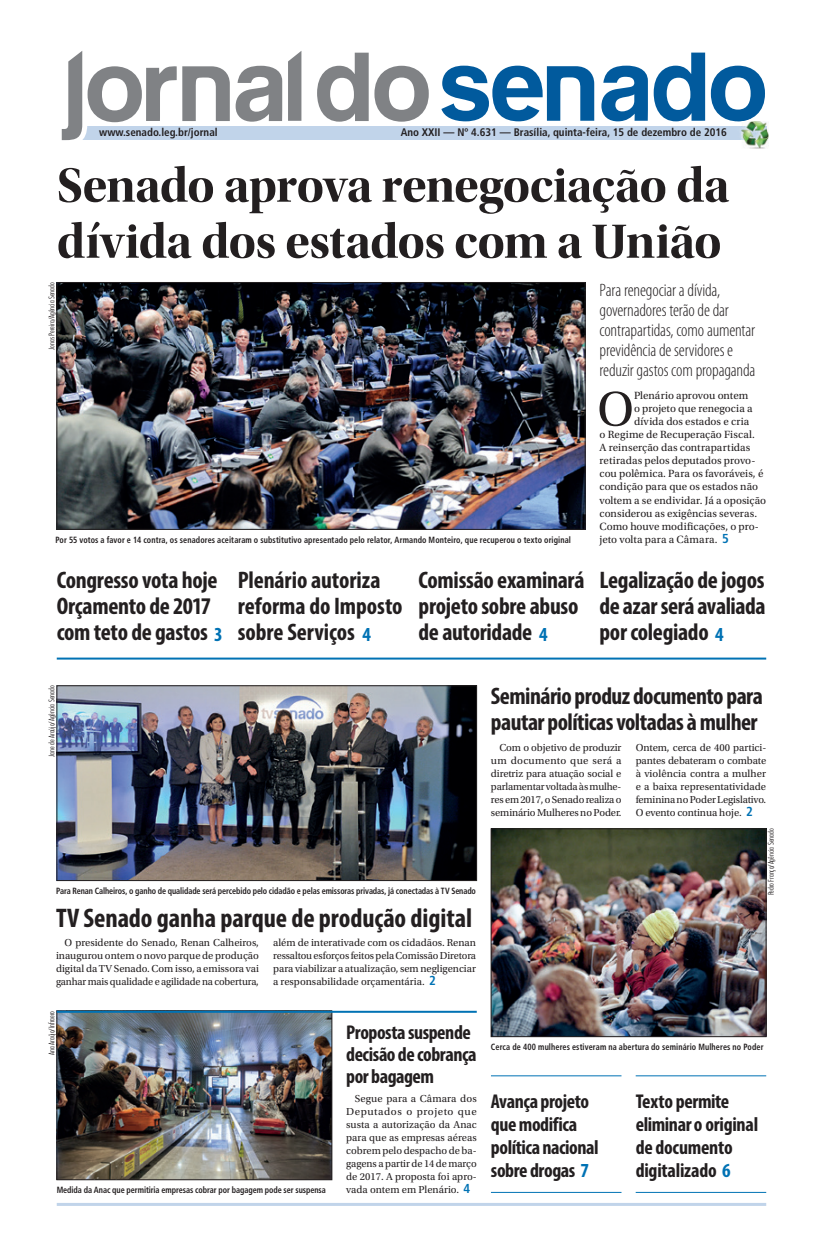
<style>
.page{position:relative;width:823px;height:1248px;background:#fff}
.page>*{position:absolute;margin:0;border:0;box-sizing:border-box;transform-origin:0 0}
.t1{font:50.8px "Utopia Std";color:#231f20}
.t2{font:50px/56px "Utopia Std Bold Disp";letter-spacing:-.015em;color:#231f20}
.t3{font:700 condensed 27px "Myriad Pro";letter-spacing:-.005em;color:#231f20}
.t4{font:700 condensed 24px/26px "Myriad Pro";letter-spacing:-.015em;color:#231f20}
.t5{font:700 condensed 20px/23px "Myriad Pro";letter-spacing:-.02em;color:#231f20}
.t6{font:300 condensed 18px/20px "Myriad Pro";letter-spacing:-.01em;color:#231f20}
.t7{font:11px "Utopia Std";color:#231f20}
.t8{font:700 condensed 11px "Frutiger";color:#231f20}
.t9{font:10.6px/13px "Utopia Std";letter-spacing:-.01em;color:#231f20;text-align:justify}
.t10{font:700 condensed 9px "Frutiger";letter-spacing:.005em;color:#231f20;scale:.9 1}
.t11{font:300 condensed 8px "Futura BT";color:#231f20}
.s1{font-family:"Frutiger";font-weight:700;font-stretch:condensed;font-size:13px;color:#0072b4}
.s2{font-size:20px;color:#0072b4}
.s3{color:#0072b4}
</style>
<div class="page">
<hr style="left:57px;top:1202px;width:708px;height:3px;background:#c1d4ea">
<img style="left:59px;top:1012px;width:271px;height:165px">
<div style="left:57px;top:1010px;width:275px;height:169px;border:1px solid #231f20"></div>
<img style="left:492px;top:830px;width:271px;height:204px">
<div style="left:490px;top:828px;width:275px;height:208px;border:1px solid #231f20"></div>
<div style="left:76px;top:126px;width:689px;height:13px;background:#c1d4ea"></div>
<svg style="left:317px;top:53px;width:51px;height:69px"></svg>
<svg style="left:374px;top:66px;width:54px;height:56px"></svg>
<svg style="left:288px;top:51px;width:13px;height:70px"></svg>
<svg style="left:653px;top:53px;width:51px;height:68px"></svg>
<svg style="left:441px;top:66px;width:153px;height:55px"></svg>
<svg style="left:601px;top:66px;width:46px;height:55px"></svg>
<svg style="left:61px;top:51px;width:221px;height:90px"></svg>
<img style="left:737px;top:132px;width:32px;height:17px">
<svg style="left:710px;top:66px;width:54px;height:73px"></svg>
<img style="left:737px;top:118px;width:14px;height:3px">
<img style="left:741px;top:121px;width:27px;height:27px">
<img style="left:741px;top:126px;width:24px;height:13px">
<img style="left:59px;top:284px;width:524px;height:243px">
<div style="left:57px;top:282px;width:528px;height:247px;border:1px solid #231f20"></div>
<hr style="left:57px;top:657px;width:708px;height:2px;background:#0072b4">
<hr style="left:57px;top:1010px;width:419px;height:2px;background:#0072b4">
<img style="left:59px;top:687px;width:415px;height:191px">
<div style="left:57px;top:685px;width:419px;height:195px;border:1px solid #231f20"></div>
<hr style="left:490px;top:1075px;width:131px;height:1px;background:#0072b4">
<hr style="left:490px;top:1191px;width:131px;height:1px;background:#0072b4">
<hr style="left:635px;top:1075px;width:130px;height:1px;background:#0072b4">
<hr style="left:635px;top:1191px;width:130px;height:1px;background:#0072b4">
<p class="t8" style="left:99px;top:126px;width:120px">www.senado.leg.br/jornal</p>
<p class="t8" style="left:400px;top:126px;width:327px">Ano XXII — Nº 4.631 — Brasília, quinta-feira, 15 de dezembro de 2016</p>
<h2 class="t2" style="left:57px;top:158px;width:674px">Senado aprova renegociação da dívida dos estados com a União</h2>
<h3 class="t6" style="left:599px;top:280px;width:157px">Para renegociar a dívida, governadores terão de dar contrapartidas, como aumentar previdência de servidores e reduzir gastos com propaganda</h3>
<h1 class="t1" style="left:596px;top:381px;width:38px">O</h1>
<p class="t7" style="left:633px;top:390px;width:116px">Plenário aprovou ontem</p>
<p class="t11" style="left:47px;top:350px;width:69px;rotate:-90deg">Jonas Pereira/Agência Senado</p>
<p class="t7" style="left:633px;top:403px;width:120px">o projeto que renegocia a</p>
<p class="t7" style="left:633px;top:416px;width:117px">dívida dos estados e cria</p>
<p class="t7" style="left:599px;top:429px;width:157px">o Regime de Recuperação Fiscal.</p>
<p class="t7" style="left:599px;top:442px;width:152px">A reinserção das contrapartidas</p>
<p class="t7" style="left:599px;top:455px;width:157px">retiradas pelos deputados provo-</p>
<p class="t7" style="left:599px;top:468px;width:165px">cou polêmica. Para os favoráveis, é</p>
<p class="t7" style="left:599px;top:481px;width:160px">condição para que os estados não</p>
<p class="t7" style="left:599px;top:494px;width:168px">voltem a se endividar. Já a oposição</p>
<p class="t7" style="left:599px;top:507px;width:159px">considerou as exigências severas.</p>
<p class="t7" style="left:599px;top:520px;width:161px">Como houve modificações, o pro-</p>
<p class="t7" style="left:599px;top:533px;width:131px">jeto volta para a Câmara. <span class="s1">5</span></p>
<p class="t10" style="left:55px;top:534px;width:574px">Por 55 votos a favor e 14 contra, os senadores aceitaram o substitutivo apresentado pelo relator, Armando Monteiro, que recuperou o texto original</p>
<h3 class="t4" style="left:57px;top:567px;width:167px">Congresso vota hoje<br>Orçamento de 2017 com teto de gastos <span class="s2">3</span></h3>
<h3 class="t4" style="left:237px;top:567px;width:166px">Plenário autoriza reforma do Imposto sobre Serviços <span class="s2">4</span></h3>
<h3 class="t4" style="left:418px;top:567px;width:167px">Comissão examinará projeto sobre abuso de autoridade <span class="s2">4</span></h3>
<h3 class="t4" style="left:599px;top:567px;width:167px;text-align:justify">Legalização de jogos de azar será avaliada por colegiado <span class="s2">4</span></h3>
<p class="t11" style="left:47px;top:756px;width:73px;rotate:-90deg">Jane de Araújo/Agência Senado</p>
<p class="t10" style="left:56px;top:885px;width:468px">Para Renan Calheiros, o ganho de qualidade será percebido pelo cidadão e pelas emissoras privadas, já conectadas à TV Senado</p>
<h3 class="t3" style="left:56px;top:901px;width:417px">TV Senado ganha parque de produção digital</h3>
<p class="t9" style="left:56px;top:935px;width:204px;text-indent:9px">O presidente do Senado, Renan Calheiros, inaugurou ontem o novo parque de produção digital da Tv Senado. Com isso, a emissora vai ganhar mais qualidade e agilidade na cobertura,</p>
<p class="t9" style="left:273px;top:935px;width:204px">além de interativade com os cidadãos. Renan ressaltou esforços feitos pela Comissão Diretora para viabilizar a atualização, sem negligenciar a responsabilidade orçamentária. <span class="s1">2</span></p>
<p class="t11" style="left:47px;top:1054px;width:46px;rotate:-90deg">Ana Araújo/Infraero</p>
<p class="t10" style="left:57px;top:1184px;width:300px">Medida da Anac que permitiria empresas cobrar por bagagem pode ser suspensa</p>
<h3 class="t5" style="left:346px;top:1020px;width:132px;line-height:22px">Proposta suspende decisão de cobrança por bagagem</h3>
<p class="t9" style="left:346px;top:1091px;width:132px;text-indent:9px">Segue para a Câmara dos Deputados o projeto que susta a autorização da Anac para que as empresas aéreas cobrem pelo despacho de ba&shy;gagens a partir de 14 de março de 2017. A proposta foi apro&shy;vada ontem em Plenário. <span class="s1">4</span></p>
<h3 class="t4" style="left:490px;top:682px;width:273px">Seminário produz documento para pautar políticas voltadas à mulher</h3>
<p class="t9" style="left:490px;top:740px;width:132px;text-indent:9px">Com o objetivo de produzir um documento que será a diretriz para atuação social e parlamentar voltada às mulhe&shy;res em 2017, o Senado realiza o seminário Mulheres no Poder.</p>
<p class="t9" style="left:635px;top:740px;width:132px">Ontem, cerca de 400 partici&shy;pantes debateram o combate à violência contra a mulher e a baixa representatividade feminina no Poder Legislativo.<br>O evento continua hoje. <span class="s1">2</span></p>
<p class="t11" style="left:765px;top:895px;width:68px;rotate:-90deg">Pedro França/Agência Senado</p>
<p class="t10" style="left:490px;top:1041px;width:304px">Cerca de 400 mulheres estiveram na abertura do seminário Mulheres no Poder</p>
<h3 class="t5" style="left:490px;top:1089px;width:109px">Avança projeto que modifica política nacional sobre drogas <span class="s3">7</span></h3>
<h3 class="t5" style="left:635px;top:1089px;width:124px">Texto permite eliminar o original de documento digitalizado <span class="s3">6</span></h3>
</div>
